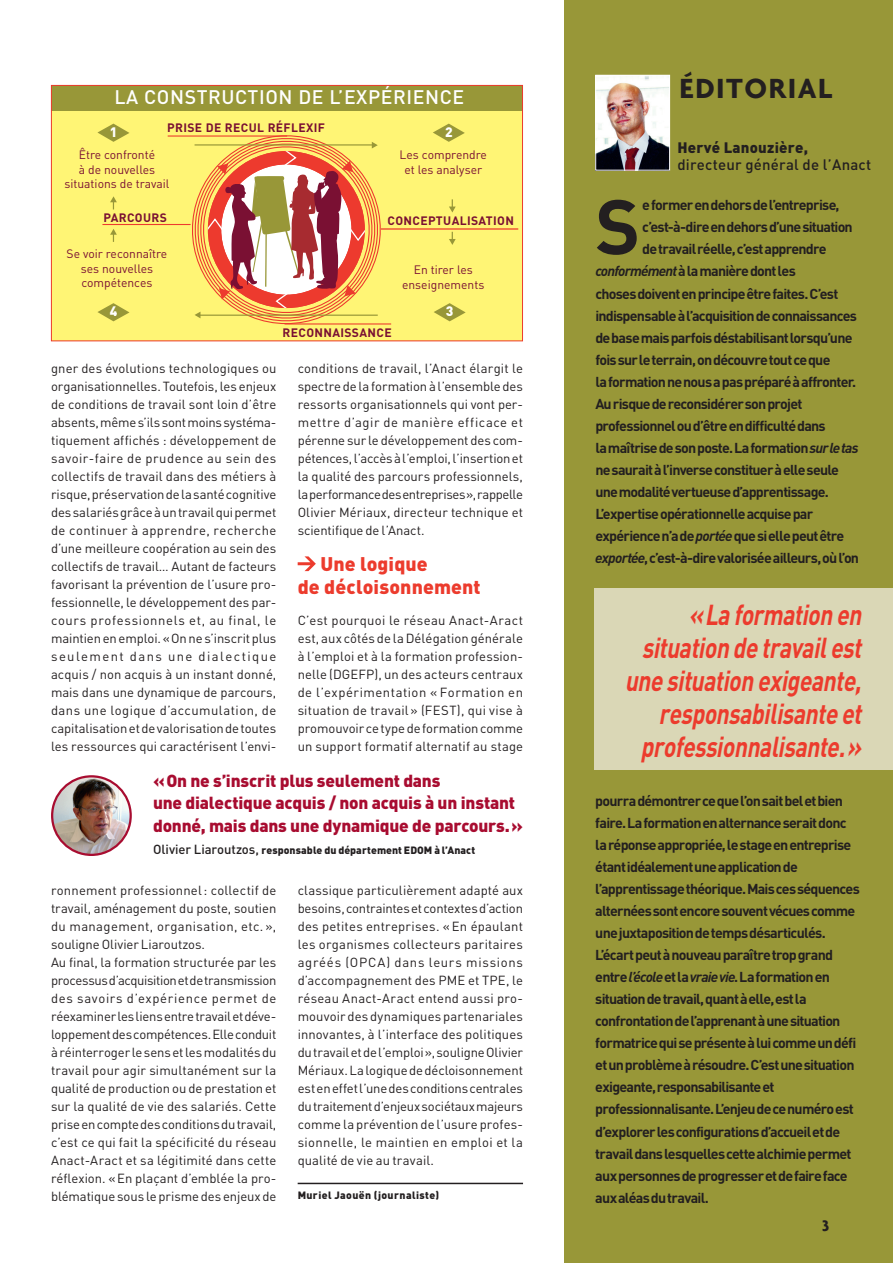
<style>
.page{position:relative;width:893px;height:1263px;background:#fff}
.page>*{position:absolute;margin:0;border:0;box-sizing:border-box;transform-origin:0 0}
.t1{font:700 76.2px "DIN";color:#231f20}
.t2{font:700 30px "Agenda";letter-spacing:.05em;color:#231f20}
.t3{font:italic 700 28.5px/33px "DIN";color:#ec3b2d;text-align:right;scale:.8 1}
.t4{font:900 19.5px/22.5px "DIN";letter-spacing:.005em;color:#ec3b2d}
.t5{font:500 19.35px "DIN";letter-spacing:.03em;color:#fff}
.t6{font:900 17.25px/22.5px "DIN";letter-spacing:-.015em;color:#a80c30}
.t7{font:700 16.5px "Agenda";color:#231f20}
.t8{font:500 15px "DIN";letter-spacing:.015em;color:#231f20}
.t9{font:900 15px "DIN";letter-spacing:.015em;color:#231f20}
.t10{font:700 14.25px/22px "DIN";letter-spacing:-.055em;color:#231f20}
.t11{font:900 13.65px "DIN";color:#fff}
.t12{font:13.05px/18px "DIN";color:#231f20;text-align:justify}
.t13{font:12.15px/14.5px "DIN";color:#7a1033;text-align:center}
.t14{font:700 12.15px "DIN";letter-spacing:.03em;color:#7a1033}
.t15{font:900 10.5px "DIN";letter-spacing:.015em;color:#231f20}
.t16{font:900 10.5px "DIN";letter-spacing:.035em;color:#231f20}
.s1{font-weight:500;font-size:13.05px}
.s2{font-style:italic}
</style>
<div class="page">
<div style="left:564px;top:0;width:329px;height:1263px;background:#989738"></div>
<div style="left:51px;top:102px;width:471px;height:239px;background:#fff575"></div>
<div style="left:51px;top:85px;width:471px;height:26px;background:#989738"></div>
<hr style="left:381px;top:228px;width:137px;height:2px;background:#ed3a2e">
<hr style="left:102px;top:224px;width:89px;height:1px;background:#ed3a2e">
<hr style="left:168px;top:135px;width:119px;height:2px;background:#ed3a2e">
<svg style="left:97px;top:124px;width:32px;height:18px"></svg>
<svg style="left:97px;top:303px;width:32px;height:18px"></svg>
<svg style="left:433px;top:124px;width:32px;height:18px"></svg>
<svg style="left:182px;top:135px;width:209px;height:190px"></svg>
<svg style="left:110px;top:196px;width:7px;height:13px"></svg>
<svg style="left:110px;top:229px;width:7px;height:13px"></svg>
<svg style="left:449px;top:232px;width:7px;height:13px"></svg>
<svg style="left:449px;top:199px;width:7px;height:13px"></svg>
<svg style="left:434px;top:303px;width:32px;height:18px"></svg>
<div style="left:51px;top:85px;width:472px;height:256px;border:1px solid #ec3b2d"></div>
<hr style="left:298px;top:1183px;width:225px;height:1px;background:#231f20">
<svg style="left:298px;top:556px;width:18px;height:15px"></svg>
<div style="left:594px;top:588px;width:299px;height:182px;background:#dad7b6"></div>
<img style="left:597px;top:77px;width:71px;height:92px">
<div style="left:595px;top:75px;width:75px;height:96px;border:1px solid #fff"></div>
<img style="left:52px;top:776px;width:79px;height:79px;border-radius:50%">
<div style="left:51px;top:775px;width:81px;height:81px;border:2px solid #a80c30;border-radius:50%"></div>
<h3 class="t5" style="left:115px;top:85px;width:351px">LA CONSTRUCTION DE L’EXPÉRIENCE</h3>
<p class="t11" style="left:110px;top:123px;width:9px">1</p>
<p class="t14" style="left:167px;top:120px;width:159px">PRISE DE RECUL RÉFLEXIF</p>
<p class="t11" style="left:445px;top:123px;width:9px">2</p>
<p class="t13" style="left:64px;top:147px;width:107px">Être confronté<br>à de nouvelles situations de travail</p>
<p class="t13" style="left:400px;top:147px;width:89px">Les comprendre et les analyser</p>
<p class="t14" style="left:103px;top:209px;width:65px">PARCOURS</p>
<p class="t14" style="left:387px;top:213px;width:128px">CONCEPTUALISATION</p>
<p class="t13" style="left:67px;top:246px;width:102px">Se voir reconnaître ses nouvelles compétences</p>
<p class="t11" style="left:110px;top:302px;width:9px">4</p>
<p class="t14" style="left:283px;top:324px;width:111px">RECONNAISSANCE</p>
<p class="t13" style="left:402px;top:262px;width:84px">En tirer les enseignements</p>
<p class="t11" style="left:446px;top:302px;width:9px">3</p>
<p class="t12" style="left:51px;top:359px;width:227px">gner des évolutions technologiques ou organisationnelles. Toutefois, les enjeux de conditions de travail sont loin d’être absents, même s’ils sont moins systéma&shy;tiquement affichés : développement de savoir-faire de prudence au sein des collectifs de travail dans des métiers à risque, préservation de la santé cognitive des salariés grâce à un travail qui permet de continuer à apprendre, recherche d’une meilleure coopération au sein des collectifs de travail… Autant de facteurs favorisant la prévention de l’usure pro&shy;fessionnelle, le développement des par&shy;cours professionnels et, au final, le maintien en emploi. « On ne s’inscrit plus seulement dans une dialectique acquis / non acquis à un instant donné, mais dans une dynamique de parcours, dans une logique d’accumulation, de capitalisation et de valorisation de toutes les ressources qui caractérisent l’envi-</p>
<p class="t12" style="left:298px;top:359px;width:227px">conditions de travail, l’Anact élargit le spectre de la formation à l’ensemble des ressorts organisationnels qui vont per&shy;mettre d’agir de manière efficace et pérenne sur le développement des com&shy;pétences, l’accès à l’emploi, l’insertion et la qualité des parcours professionnels, la performance des entreprises », rappelle Olivier Mériaux, directeur technique et scientifique de l’Anact.</p>
<h3 class="t4" style="left:298px;top:552px;width:184px;text-indent:23px">Une logique<br>de décloisonnement</h3>
<p class="t12" style="left:298px;top:611px;width:227px">C’est pourquoi le réseau Anact-Aract est, aux côtés de la Délégation générale à l’emploi et à la formation profession&shy;nelle (DGEFP), un des acteurs centraux de l’expérimentation « Formation en situation de travail » (FEST), qui vise à promouvoir ce type de formation comme un support formatif alternatif au stage</p>
<h3 class="t6" style="left:153px;top:768px;width:372px">« On ne s’inscrit plus seulement dans<br>une dialectique acquis / non acquis à un instant donné, mais dans une dynamique de parcours. »</h3>
<p class="t15" style="left:153px;top:843px;width:324px"><span class="s1">Olivier Liaroutzos,</span> responsable du département EDOM à l’Anact</p>
<p class="t12" style="left:51px;top:881px;width:227px;text-align:left">ronnement professionnel : collectif de travail, aménagement du poste, soutien du management, organisation, etc. », souligne Olivier Liaroutzos.<br>Au final, la formation structurée par les processus d’acquisition et de transmission des savoirs d’expérience permet de réexaminer les liens entre travail et déve&shy;loppement des compétences. Elle conduit à réinterroger le sens et les modalités du travail pour agir simultanément sur la qualité de production ou de prestation et sur la qualité de vie des salariés. Cette prise en compte des conditions du travail, c’est ce qui fait la spécificité du réseau Anact-Aract et sa légitimité dans cette réflexion. « En plaçant d’emblée la pro&shy;blématique sous le prisme des enjeux de</p>
<p class="t12" style="left:298px;top:881px;width:227px">classique particulièrement adapté aux besoins, contraintes et contextes d’action des petites entreprises. « En épaulant les organismes collecteurs paritaires agréés (OPCA) dans leurs missions d’accompagnement des PME et TPE, le réseau Anact-Aract entend aussi pro&shy;mouvoir des dynamiques partenariales innovantes, à l’interface des politiques du travail et de l’emploi », souligne Olivier Mériaux. La logique de décloisonnement est en effet l’une des conditions centrales du traitement d’enjeux sociétaux majeurs comme la prévention de l’usure profes&shy;sionnelle, le maintien en emploi et la qualité de vie au travail.</p>
<p class="t16" style="left:298px;top:1188px;width:143px">Muriel Jaouën (journaliste)</p>
<h2 class="t2" style="left:680px;top:70px;width:154px">ÉDITORIAL</h2>
<p class="t9" style="left:677px;top:138px;width:132px">Hervé Lanouzière,</p>
<p class="t8" style="left:677px;top:155px;width:195px">directeur général de l’Anact</p>
<h1 class="t1" style="left:595px;top:177px;width:47px">S</h1>
<p class="t10" style="left:642px;top:193px;width:199px">e former en dehors de l’entreprise,</p>
<p class="t10" style="left:642px;top:216px;width:212px">c’est-à-dire en dehors d’une situation</p>
<p class="t10" style="left:642px;top:238px;width:186px">de travail réelle, c’est apprendre</p>
<p class="t10" style="left:595px;top:260px;width:202px"><span class="s2">conformément</span> à la manière dont les</p>
<p class="t10" style="left:595px;top:282px;width:245px">choses doivent en principe être faites. C’est</p>
<p class="t10" style="left:595px;top:304px;width:263px">indispensable à l’acquisition de connaissances</p>
<p class="t10" style="left:595px;top:326px;width:259px">de base mais parfois déstabilisant lorsqu’une</p>
<p class="t10" style="left:595px;top:348px;width:237px">fois sur le terrain, on découvre tout ce que</p>
<p class="t10" style="left:595px;top:370px;width:263px">la formation ne nous a pas préparé à affronter.</p>
<p class="t10" style="left:595px;top:392px;width:209px">Au risque de reconsidérer son projet</p>
<p class="t10" style="left:595px;top:414px;width:232px">professionnel ou d’être en difficulté dans</p>
<p class="t10" style="left:595px;top:436px;width:265px">la maîtrise de son poste. La formation <span class="s2">sur le tas</span></p>
<p class="t10" style="left:595px;top:458px;width:245px">ne saurait à l’inverse constituer à elle seule</p>
<p class="t10" style="left:595px;top:480px;width:235px">une modalité vertueuse d’apprentissage.</p>
<p class="t10" style="left:595px;top:502px;width:219px">L’expertise opérationnelle acquise par</p>
<p class="t10" style="left:595px;top:524px;width:251px">expérience n’a de <span class="s2">portée</span> que si elle peut être</p>
<p class="t10" style="left:595px;top:546px;width:265px"><span class="s2">exportée</span>, c’est-à-dire valorisée ailleurs, où l’on</p>
<h3 class="t3" style="left:625px;top:597px;width:305px">« Laformation en situation detravailest unesituation exigeante, responsabilisanteet professionnalisante.»</h3>
<p class="t10" style="left:595px;top:789px;width:266px">pourra démontrer ce que l’on sait bel et bien faire. La formation en alternance serait donc la réponse appropriée, le stage en entreprise étant idéalement une application de l’apprentissage théorique. Mais ces séquences alternées sont encore souvent vécues comme une juxtaposition de temps désarticulés.<br>L’écart peut à nouveau paraître trop grand entre <span class="s2">l’école</span> et la <span class="s2">vraie vie</span>. La formation en situation de travail, quant à elle, est la confrontation de l’apprenant à une situation formatrice qui se présente à lui comme un défi et un problème à résoudre. C’est une situation exigeante, responsabilisante et professionnalisante. L’enjeu de ce numéro est d’explorer les configurations d’accueil et de travail dans lesquelles cette alchimie permet aux personnes de progresser et de faire face aux aléas du travail.</p>
<p class="t7" style="left:822px;top:1216px;width:9px">3</p>
</div>
